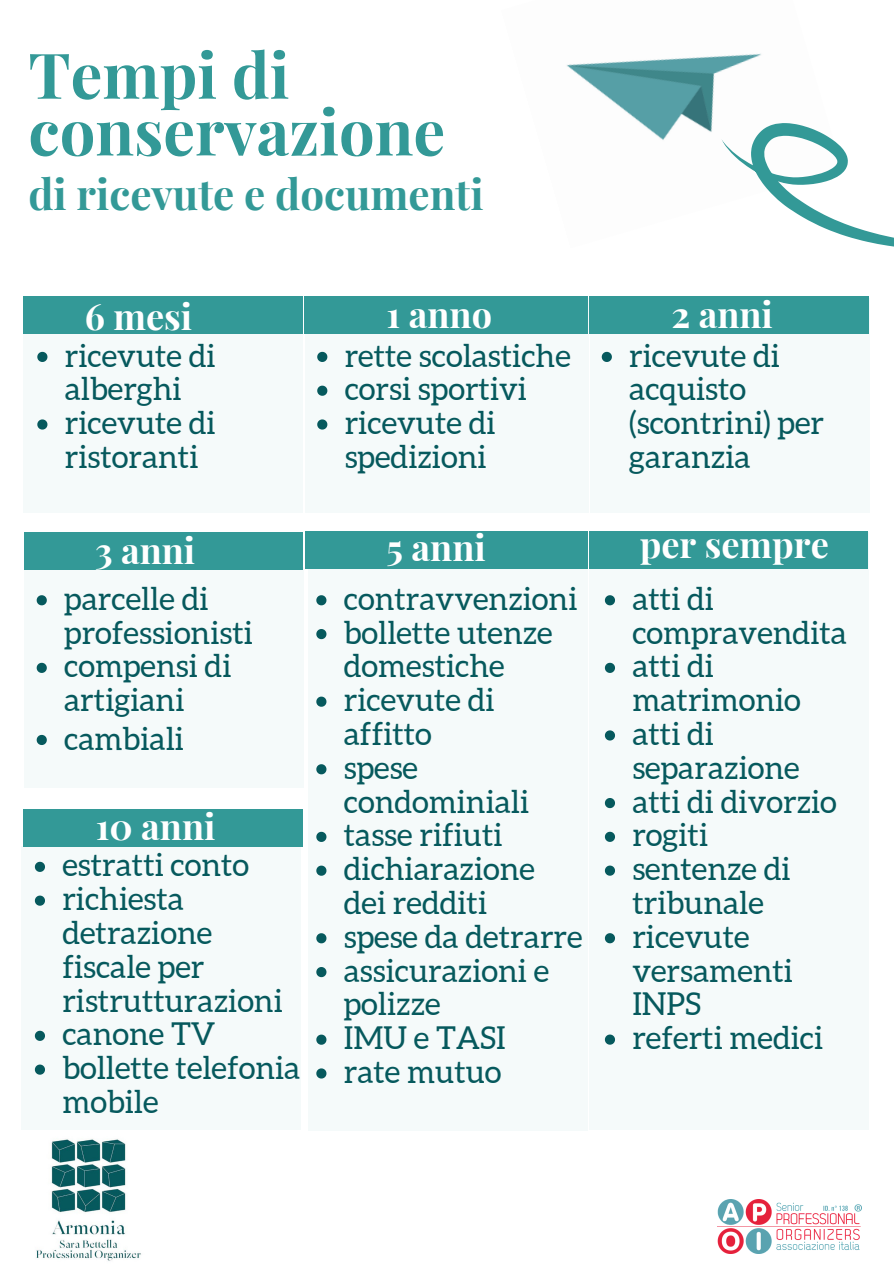
<style>
.page{position:relative;width:894px;height:1264px;background:#fff}
.page>*{position:absolute;margin:0;border:0;box-sizing:border-box;transform-origin:0 0}
.t1{font:700 63px/56.7px "Playfair Display";color:#339997}
.t2{font:700 42px "Playfair Display";color:#339997}
.t3{font:700 36px "Playfair Display";color:#fff}
.t4{font:31.5px/33.8px "Aleo";color:#06595d}
</style>
<div class="page">
<img style="left:36px;top:1139px;width:105px;height:122px">
<div style="left:23px;top:297px;width:279px;height:216px;background:#f5fafa"></div>
<div style="left:305px;top:298px;width:284px;height:214px;background:#f5fafa"></div>
<div style="left:590px;top:298px;width:279px;height:214px;background:#f5fafa"></div>
<div style="left:23px;top:297px;width:280px;height:37px;background:#339997"></div>
<div style="left:304px;top:297px;width:284px;height:37px;background:#339997"></div>
<div style="left:589px;top:297px;width:279px;height:37px;background:#339997"></div>
<div style="left:24px;top:532px;width:278px;height:38px;background:#339997"></div>
<div style="left:24px;top:567px;width:279px;height:221px;background:#f5fafa"></div>
<svg style="left:37px;top:595px;width:10px;height:10px"></svg>
<svg style="left:37px;top:662px;width:10px;height:11px"></svg>
<svg style="left:37px;top:735px;width:10px;height:10px"></svg>
<div style="left:308px;top:531px;width:279px;height:599px;background:#f5fafa"></div>
<div style="left:305px;top:532px;width:283px;height:37px;background:#339997"></div>
<svg style="left:316px;top:595px;width:10px;height:10px"></svg>
<svg style="left:316px;top:629px;width:10px;height:10px"></svg>
<svg style="left:316px;top:696px;width:10px;height:10px"></svg>
<svg style="left:316px;top:764px;width:10px;height:10px"></svg>
<svg style="left:316px;top:831px;width:10px;height:11px"></svg>
<svg style="left:316px;top:865px;width:10px;height:10px"></svg>
<svg style="left:316px;top:933px;width:10px;height:10px"></svg>
<svg style="left:316px;top:967px;width:10px;height:10px"></svg>
<svg style="left:316px;top:1034px;width:10px;height:10px"></svg>
<svg style="left:316px;top:1068px;width:10px;height:10px"></svg>
<div style="left:21px;top:846px;width:280px;height:284px;background:#f5fafa"></div>
<div style="left:23px;top:809px;width:279px;height:37px;background:#339997"></div>
<svg style="left:35px;top:861px;width:10px;height:11px"></svg>
<svg style="left:35px;top:895px;width:10px;height:10px"></svg>
<svg style="left:35px;top:1030px;width:10px;height:10px"></svg>
<svg style="left:35px;top:1064px;width:10px;height:10px"></svg>
<div style="left:589px;top:532px;width:279px;height:597px;background:#f5fafa"></div>
<div style="left:589px;top:532px;width:278px;height:37px;background:#339997"></div>
<svg style="left:604px;top:595px;width:11px;height:10px"></svg>
<svg style="left:604px;top:662px;width:11px;height:11px"></svg>
<svg style="left:604px;top:730px;width:11px;height:10px"></svg>
<svg style="left:604px;top:798px;width:11px;height:10px"></svg>
<svg style="left:604px;top:831px;width:11px;height:11px"></svg>
<svg style="left:604px;top:865px;width:11px;height:10px"></svg>
<svg style="left:604px;top:933px;width:11px;height:10px"></svg>
<svg style="left:604px;top:1034px;width:11px;height:10px"></svg>
<img style="left:566px;top:53px;width:195px;height:87px">
<svg style="left:721px;top:58px;width:172px;height:276px"></svg>
<img style="left:717px;top:1199px;width:144px;height:54px">
<svg style="left:37px;top:352px;width:10px;height:10px"></svg>
<svg style="left:37px;top:419px;width:10px;height:10px"></svg>
<svg style="left:317px;top:352px;width:10px;height:10px"></svg>
<svg style="left:317px;top:385px;width:10px;height:11px"></svg>
<svg style="left:317px;top:419px;width:10px;height:10px"></svg>
<svg style="left:601px;top:352px;width:10px;height:10px"></svg>
<h1 class="t1" style="left:28px;top:44px;width:418px">Tempi di conservazione</h1>
<h2 class="t2" style="left:28px;top:164px;width:456px">di ricevute e documenti</h2>
<p class="t3" style="left:85px;top:291px;width:109px">6 mesi</p>
<p class="t3" style="left:386px;top:289px;width:107px">1 anno</p>
<p class="t3" style="left:671px;top:289px;width:103px">2 anni</p>
<p class="t4" style="left:65px;top:338px;width:152px">ricevute di alberghi ricevute di ristoranti</p>
<p class="t4" style="left:344px;top:338px;width:227px">rette scolastiche corsi sportivi ricevute di spedizioni</p>
<p class="t4" style="left:629px;top:338px;width:196px">ricevute di acquisto (scontrini) per garanzia</p>
<p class="t3" style="left:95px;top:524px;width:102px">3 anni</p>
<p class="t3" style="left:386px;top:522px;width:101px">5 anni</p>
<p class="t3" style="left:639px;top:519px;width:191px">per sempre</p>
<p class="t4" style="left:64px;top:581px;width:190px">parcelle di professionisti compensi di artigiani</p>
<p class="t4" style="left:64px;top:721px;width:121px">cambiali</p>
<p class="t3" style="left:96px;top:801px;width:121px">10 anni</p>
<p class="t4" style="left:62px;top:848px;width:239px">estratti conto richiesta detrazione fiscale per ristrutturazioni canone TV bollette telefonia mobile</p>
<p class="t4" style="left:344px;top:581px;width:235px">contravvenzioni bollette utenze domestiche ricevute di affitto<br>spese condominiali tasse rifiuti dichiarazione</p>
<p class="t4" style="left:344px;top:885px;width:145px">dei redditi</p>
<p class="t4" style="left:344px;top:919px;width:240px">spese da detrarre assicurazioni e polizze<br>IMU e TASI<br>rate mutuo</p>
<p class="t4" style="left:632px;top:581px;width:216px">atti di compravendita atti di matrimonio atti di separazione atti di divorzio rogiti<br>sentenze di tribunale ricevute versamenti<br>INPS<br>referti medici</p>
</div>
